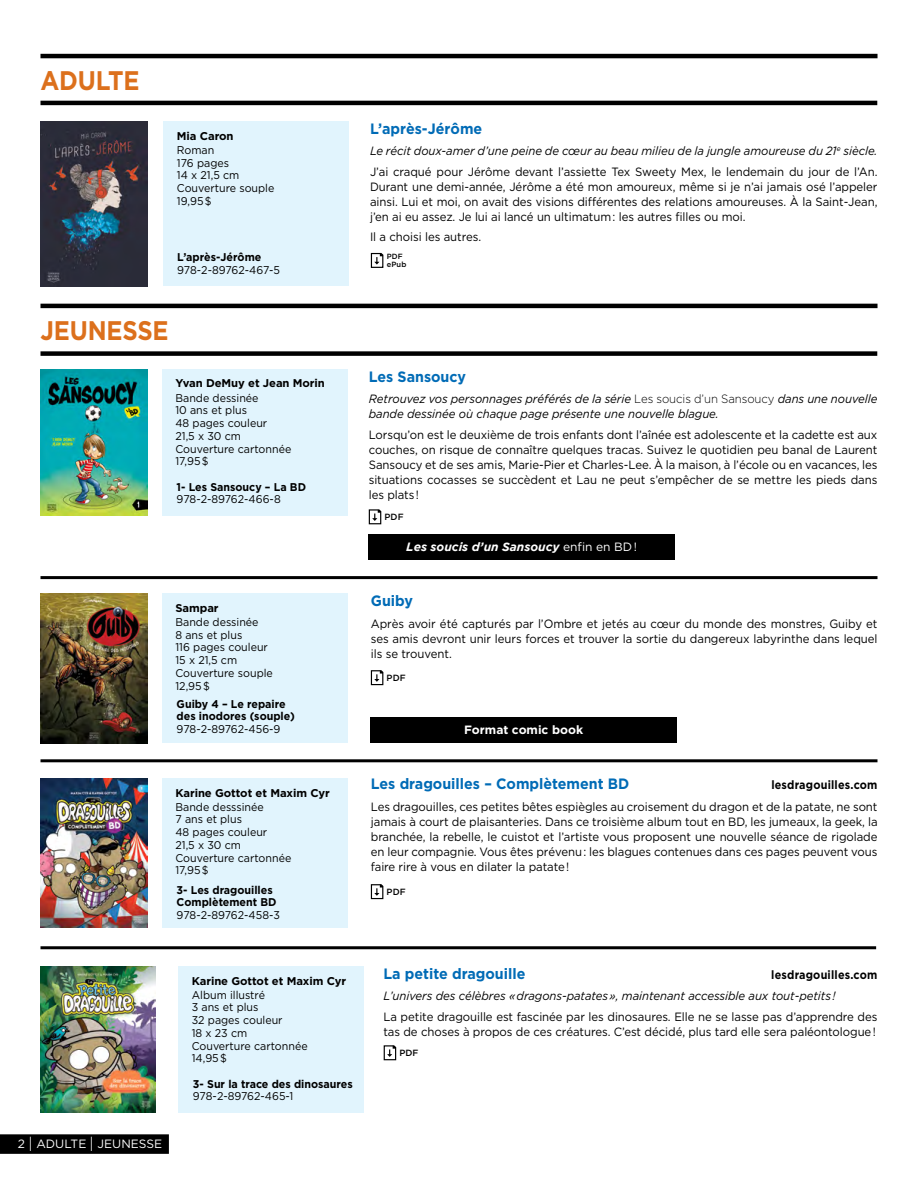
<style>
.page{position:relative;width:918px;height:1188px;background:#fff}
.page>*{position:absolute;margin:0;border:0;box-sizing:border-box;transform-origin:0 0}
.t1{font:700 26.85px "Gotham";letter-spacing:-.005em;color:#dc701c;scale:.89 1}
.t2{font:700 15px "Gotham HTF";color:#006bb6;scale:.95 1}
.t3{font:12px/15px "Gotham HTF";letter-spacing:-.005em;color:#000;text-align:justify;scale:.95 1}
.t4{font:italic 12px/15px "Gotham";letter-spacing:-.005em;color:#000;scale:.95 1}
.t5{font:700 12px "Gotham HTF";letter-spacing:.02em;color:#000;scale:.9 1}
.t6{font:italic 700 12px "Gotham";color:#fff}
.t7{font:12px "Gotham HTF";color:#fff}
.t8{font:700 12px "Gotham";color:#fff}
.t9{font:11.25px/12.8px "Gotham HTF";color:#000;scale:.95 1}
.t10{font:700 11.25px/12.8px "Gotham HTF";color:#000;scale:.95 1}
.t11{font:700 11.25px "Gotham";letter-spacing:-.005em;color:#000}
.t12{font:500 9px "Gotham";letter-spacing:.015em;color:#000}
.t13{font:500 7.5px/7.5px "Gotham";letter-spacing:.015em;color:#000}
.s1{font-weight:300;font-style:normal}
.s2{font-family:"Gotham HTF";font-weight:400;font-style:normal}
.s3{font-size:15.3px}
</style>
<div class="page">
<img style="left:41px;top:369px;width:107px;height:147px">
<div style="left:163px;top:121px;width:186px;height:165px;background:#e1f4fd"></div>
<div style="left:162px;top:369px;width:185px;height:147px;background:#e1f4fd"></div>
<div style="left:178px;top:966px;width:185px;height:147px;background:#e1f4fd"></div>
<div style="left:162px;top:594px;width:185px;height:149px;background:#e1f4fd"></div>
<div style="left:162px;top:778px;width:185px;height:150px;background:#e1f4fd"></div>
<hr style="left:40px;top:576px;width:838px;height:3px;background:#000">
<hr style="left:40px;top:759px;width:838px;height:3px;background:#000">
<hr style="left:40px;top:946px;width:836px;height:3px;background:#000">
<img style="left:40px;top:122px;width:108px;height:164px">
<img style="left:40px;top:967px;width:115px;height:146px">
<img style="left:41px;top:594px;width:106px;height:149px">
<img style="left:40px;top:778px;width:107px;height:150px">
<svg style="left:368px;top:509px;width:14px;height:16px"></svg>
<svg style="left:370px;top:670px;width:14px;height:16px"></svg>
<svg style="left:370px;top:884px;width:14px;height:16px"></svg>
<svg style="left:383px;top:1045px;width:14px;height:16px"></svg>
<hr style="left:40px;top:54px;width:838px;height:4px;background:#000">
<hr style="left:40px;top:304px;width:838px;height:4px;background:#000">
<hr style="left:40px;top:101px;width:837px;height:4px;background:#000">
<div style="left:40px;top:351px;width:837px;height:5px;background:#000"></div>
<div style="left:0;top:1134px;width:169px;height:20px;background:#000"></div>
<svg style="left:370px;top:252px;width:14px;height:16px"></svg>
<div style="left:368px;top:534px;width:307px;height:26px;background:#000"></div>
<div style="left:370px;top:717px;width:307px;height:26px;background:#000"></div>
<h1 class="t1" style="left:40px;top:65px;width:113px">ADULTE</h1>
<p class="t11" style="left:177px;top:129px;width:58px">Mia Caron</p>
<p class="t9" style="left:177px;top:143px;width:104px">Roman<br>176 pages<br>14 x 21,5 cm<br>Couverture souple<br>19,95$</p>
<p class="t10" style="left:177px;top:250px;width:90px">L’après-Jérôme</p>
<p class="t9" style="left:177px;top:263px;width:110px">978-2-89762-467-5</p>
<h1 class="t1" style="left:40px;top:315px;width:146px">JEUNESSE</h1>
<p class="t11" style="left:175px;top:377px;width:151px">Yvan DeMuy et Jean Morin</p>
<p class="t9" style="left:175px;top:391px;width:124px">Bande dessinée<br>10 ans et plus<br>48 pages couleur<br>21,5 x 30 cm<br>Couverture cartonnée<br>17,95$</p>
<p class="t10" style="left:177px;top:480px;width:138px">1- Les Sansoucy – La BD</p>
<p class="t9" style="left:177px;top:493px;width:111px">978-2-89762-466-8</p>
<p class="t11" style="left:175px;top:601px;width:45px">Sampar</p>
<p class="t9" style="left:175px;top:615px;width:104px">Bande dessinée<br>8 ans et plus<br>116 pages couleur<br>15 x 21,5 cm<br>Couverture souple<br>12,95$</p>
<p class="t10" style="left:177px;top:697px;width:126px">Guiby 4 – Le repaire des inodores (souple)</p>
<p class="t9" style="left:177px;top:723px;width:111px">978-2-89762-456-9</p>
<p class="t11" style="left:175px;top:786px;width:156px">Karine Gottot et Maxim Cyr</p>
<p class="t9" style="left:175px;top:800px;width:124px">Bande desssinée<br>7 ans et plus<br>48 pages couleur<br>21,5 x 30 cm<br>Couverture cartonnée<br>17,95$</p>
<p class="t10" style="left:177px;top:883px;width:107px">3- Les dragouilles<br>Complètement BD</p>
<p class="t9" style="left:177px;top:909px;width:110px">978-2-89762-458-3</p>
<p class="t2" style="left:370px;top:120px;width:120px">L’après-Jérôme</p>
<p class="t4" style="left:370px;top:144px;width:536px">Le récit doux-amer d’une peine de cœur au beau milieu de la jungle amoureuse du 21<sup>e</sup> siècle.</p>
<p class="t3" style="left:370px;top:164px;width:536px">J’ai craqué pour Jérôme devant l’assiette Tex Sweety Mex, le lendemain du jour de l’An.<br>Durant une demi-année, Jérôme a été mon amoureux, même si je n’ai jamais osé l’appeler ainsi. Lui et moi, on avait des visions différentes des relations amoureuses. À la Saint-Jean, j’en ai eu assez. Je lui ai lancé un ultimatum: les autres filles ou moi.</p>
<p class="t3" style="left:370px;top:229px;width:118px">Il a choisi les autres.</p>
<p class="t13" style="left:387px;top:253px;width:21px">PDF ePub</p>
<p class="t2" style="left:369px;top:368px;width:104px">Les Sansoucy</p>
<p class="t4" style="left:369px;top:392px;width:537px">Retrouvez vos personnages préférés de la série <span class="s1">Les soucis d’un Sansoucy</span> dans une nouvelle bande dessinée où chaque page présente une nouvelle blague.</p>
<p class="t3" style="left:369px;top:427px;width:537px">Lorsqu’on est le deuxième de trois enfants dont l’aînée est adolescente et la cadette est aux couches, on risque de connaître quelques tracas. Suivez le quotidien peu banal de Laurent Sansoucy et de ses amis, Marie-Pier et Charles-Lee. À la maison, à l’école ou en vacances, les situations cocasses se succèdent et Lau ne peut s’empêcher de se mettre les pieds dans les plats!</p>
<p class="t12" style="left:384px;top:511px;width:21px">PDF</p>
<p class="t6" style="left:406px;top:540px;width:232px">Les soucis d’un Sansoucy <span class="s2">enfin en BD!</span></p>
<p class="t2" style="left:371px;top:592px;width:46px">Guiby</p>
<p class="t3" style="left:371px;top:616px;width:535px">Après avoir été capturés par l’Ombre et jetés au cœur du monde des monstres, Guiby et ses amis devront unir leurs forces et trouver la sortie du dangereux labyrinthe dans lequel ils se trouvent.</p>
<p class="t12" style="left:387px;top:672px;width:21px">PDF</p>
<p class="t8" style="left:464px;top:723px;width:120px">Format comic book</p>
<p class="t2" style="left:371px;top:775px;width:274px">Les dragouilles – Complètement BD</p>
<p class="t5" style="left:771px;top:778px;width:120px">lesdragouilles.com</p>
<p class="t3" style="left:371px;top:799px;width:535px">Les dragouilles, ces petites bêtes espiègles au croisement du dragon et de la patate, ne sont jamais à court de plaisanteries. Dans ce troisième album tout en BD, les jumeaux, la geek, la branchée, la rebelle, le cuistot et l’artiste vous proposent une nouvelle séance de rigolade en leur compagnie. Vous êtes prévenu: les blagues contenues dans ces pages peuvent vous faire rire à vous en dilater la patate!</p>
<p class="t12" style="left:387px;top:886px;width:21px">PDF</p>
<p class="t7" style="left:18px;top:1137px;width:146px">2 <span class="s3">|</span> ADULTE <span class="s3">|</span> JEUNESSE</p>
<p class="t11" style="left:192px;top:974px;width:156px">Karine Gottot et Maxim Cyr</p>
<p class="t9" style="left:192px;top:988px;width:124px">Album illustré<br>3 ans et plus<br>32 pages couleur<br>18 x 23 cm<br>Couverture cartonnée<br>14,95$</p>
<p class="t10" style="left:193px;top:1077px;width:170px">3- Sur la trace des dinosaures</p>
<p class="t9" style="left:193px;top:1090px;width:107px">978-2-89762-465-1</p>
<p class="t2" style="left:383px;top:965px;width:151px">La petite dragouille</p>
<p class="t5" style="left:771px;top:967px;width:120px">lesdragouilles.com</p>
<p class="t4" style="left:383px;top:989px;width:477px">L’univers des célèbres «dragons-patates», maintenant accessible aux tout-petits!</p>
<p class="t3" style="left:383px;top:1009px;width:522px">La petite dragouille est fascinée par les dinosaures. Elle ne se lasse pas d’apprendre des tas de choses à propos de ces créatures. C’est décidé, plus tard elle sera paléontologue!</p>
<p class="t12" style="left:399px;top:1047px;width:21px">PDF</p>
</div>
